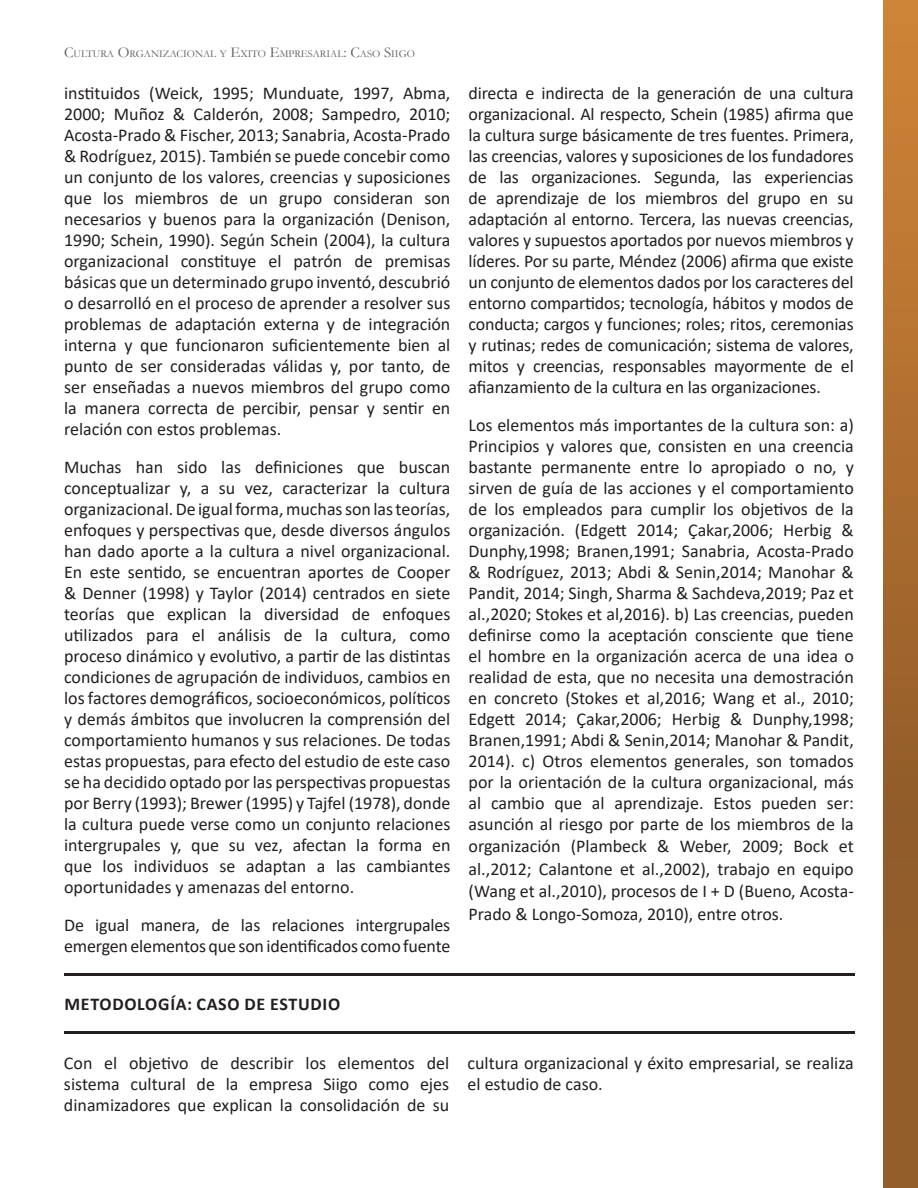
<style>
.page{position:relative;width:918px;height:1188px;background:#fff}
.page>*{position:absolute;margin:0;border:0;box-sizing:border-box;transform-origin:0 0}
.columnas{font:18px/21px "Calibri";color:#231f20;text-align:justify}
.t1{font:700 18px "Calibri";letter-spacing:.04em;color:#231f20}
.t2{font:10.5px "Garamond";color:#585b5c}
.s1{font-size:15px}
</style>
<div class="page">
<img style="left:883px;top:0;width:35px;height:1188px">
<hr style="left:64px;top:973px;width:791px;height:2px;background:#231f20">
<hr style="left:64px;top:1032px;width:791px;height:2px;background:#231f20">
<p class="t2" style="left:64px;top:46px;width:351px"><span class="s1">C</span>ULTURA <span class="s1">O</span>RGANIZACIONAL Y <span class="s1">E</span>XITO <span class="s1">E</span>MPRESARIAL<span class="s1">: C</span>ASO <span class="s1">S</span>IIGO</p>
<p class="columnas" style="left:64px;top:82px;width:388px">instituidos (Weick, 1995; Munduate, 1997, Abma, 2000; Muñoz &amp; Calderón, 2008; Sampedro, 2010; Acosta-Prado &amp; Fischer, 2013; Sanabria, Acosta-Prado &amp; Rodríguez, 2015). También se puede concebir como un conjunto de los valores, creencias y suposiciones que los miembros de un grupo consideran son necesarios y buenos para la organización (Denison, 1990; Schein, 1990). Según Schein (2004), la cultura organizacional constituye el patrón de premisas básicas que un determinado grupo inventó, descubrió o desarrolló en el proceso de aprender a resolver sus problemas de adaptación externa y de integración interna y que funcionaron suficientemente bien al punto de ser consideradas válidas y, por tanto, de ser enseñadas a nuevos miembros del grupo como la manera correcta de percibir, pensar y sentir en relación con estos problemas.</p>
<p class="columnas" style="left:64px;top:456px;width:388px">Muchas han sido las definiciones que buscan conceptualizar y, a su vez, caracterizar la cultura organizacional. De igual forma, muchas son las teorías, enfoques y perspectivas que, desde diversos ángulos han dado aporte a la cultura a nivel organizacional.<br>En este sentido, se encuentran aportes de Cooper &amp; Denner (1998) y Taylor (2014) centrados en siete teorías que explican la diversidad de enfoques utilizados para el análisis de la cultura, como proceso dinámico y evolutivo, a partir de las distintas condiciones de agrupación de individuos, cambios en los factores demográficos, socioeconómicos, políticos y demás ámbitos que involucren la comprensión del comportamiento humanos y sus relaciones. De todas estas propuestas, para efecto del estudio de este caso se ha decidido optado por las perspectivas propuestas por Berry (1993); Brewer (1995) y Tajfel (1978), donde la cultura puede verse como un conjunto relaciones intergrupales y, que su vez, afectan la forma en que los individuos se adaptan a las cambiantes oportunidades y amenazas del entorno.</p>
<p class="columnas" style="left:64px;top:914px;width:388px">De igual manera, de las relaciones intergrupales emergen elementos que son identificados como fuente</p>
<p class="t1" style="left:64px;top:991px;width:277px">METODOLOGÍA: CASO DE ESTUDIO</p>
<p class="columnas" style="left:469px;top:82px;width:387px">directa e indirecta de la generación de una cultura organizacional. Al respecto, Schein (1985) afirma que la cultura surge básicamente de tres fuentes. Primera, las creencias, valores y suposiciones de los fundadores de las organizaciones. Segunda, las experiencias de aprendizaje de los miembros del grupo en su adaptación al entorno. Tercera, las nuevas creencias, valores y supuestos aportados por nuevos miembros y líderes. Por su parte, Méndez (2006) afirma que existe un conjunto de elementos dados por los caracteres del entorno compartidos; tecnología, hábitos y modos de conducta; cargos y funciones; roles; ritos, ceremonias y rutinas; redes de comunicación; sistema de valores, mitos y creencias, responsables mayormente de el afianzamiento de la cultura en las organizaciones.</p>
<p class="columnas" style="left:469px;top:413px;width:387px">Los elementos más importantes de la cultura son: a)<br>Principios y valores que, consisten en una creencia bastante permanente entre lo apropiado o no, y sirven de guía de las acciones y el comportamiento de los empleados para cumplir los objetivos de la organización. (Edgett 2014; Çakar,2006; Herbig &amp; Dunphy,1998; Branen,1991; Sanabria, Acosta-Prado &amp; Rodríguez, 2013; Abdi &amp; Senin,2014; Manohar &amp; Pandit, 2014; Singh, Sharma &amp; Sachdeva,2019; Paz et al.,2020; Stokes et al,2016). b) Las creencias, pueden definirse como la aceptación consciente que tiene el hombre en la organización acerca de una idea o realidad de esta, que no necesita una demostración en concreto (Stokes et al,2016; Wang et al., 2010; Edgett 2014; Çakar,2006; Herbig &amp; Dunphy,1998; Branen,1991; Abdi &amp; Senin,2014; Manohar &amp; Pandit, 2014). c) Otros elementos generales, son tomados por la orientación de la cultura organizacional, más al cambio que al aprendizaje. Estos pueden ser: asunción al riesgo por parte de los miembros de la organización (Plambeck &amp; Weber, 2009; Bock et al.,2012; Calantone et al.,2002), trabajo en equipo (Wang et al.,2010), procesos de I + D (Bueno, Acosta-Prado &amp; Longo-Somoza, 2010), entre otros.</p>
<p class="columnas" style="left:64px;top:1052px;width:387px">Con el objetivo de describir los elementos del sistema cultural de la empresa Siigo como ejes dinamizadores que explican la consolidación de su</p>
<p class="columnas" style="left:468px;top:1052px;width:388px">cultura organizacional y éxito empresarial, se realiza el estudio de caso.</p>
</div>
